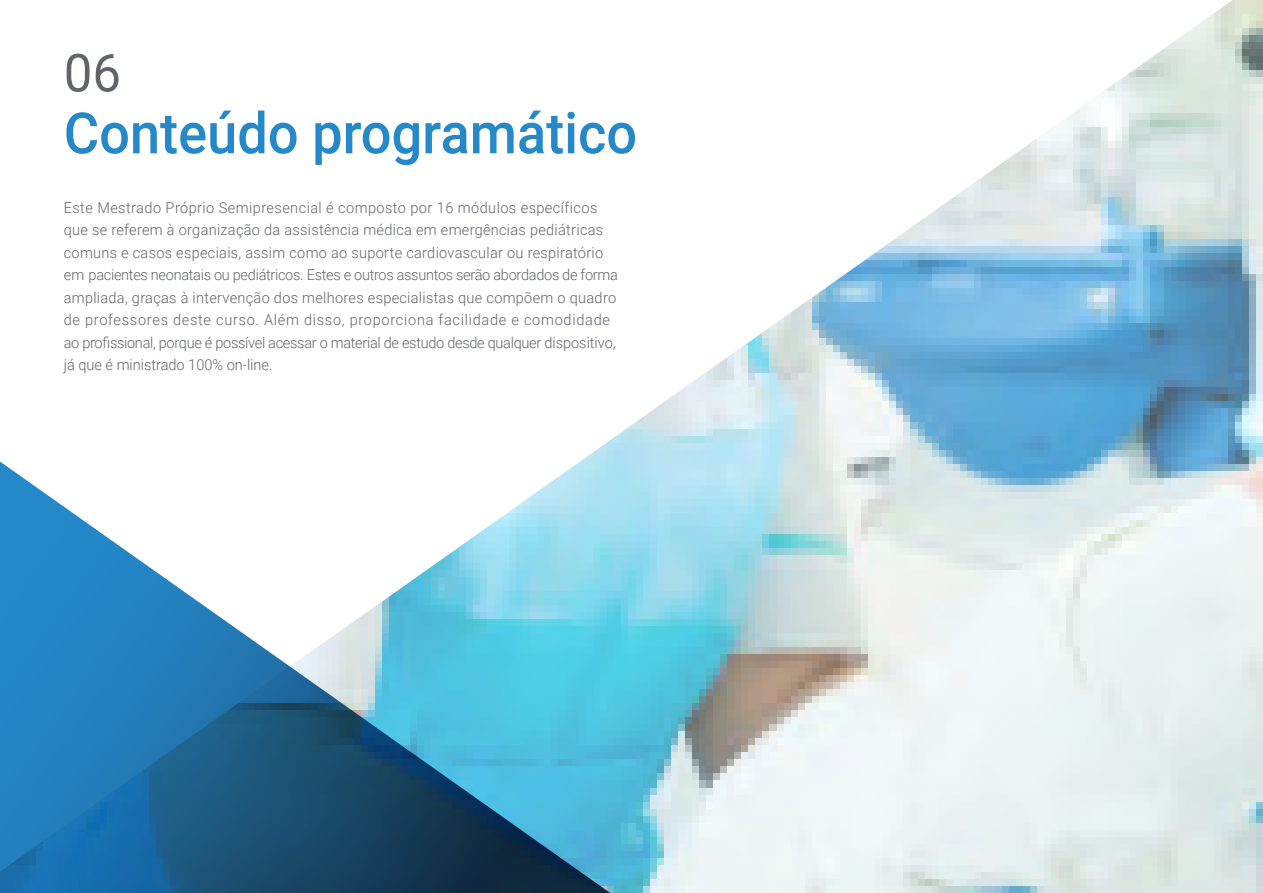
<style>
.page{position:relative;width:1263px;height:893px;background:#fff}
.page>*{position:absolute;margin:0;border:0;box-sizing:border-box;transform-origin:0 0}
.t1{font:500 57px "Roboto";color:#2488c9;scale:.95 1}
.t2{font:52.5px "Roboto";color:#61646a}
.t3{font:300 15px/22.5px "Roboto";letter-spacing:.02em;color:#61646a}
</style>
<div class="page">
<img style="left:602px;top:0;width:661px;height:893px">
<svg style="left:0;top:446px;width:640px;height:447px"></svg>
<h2 class="t2" style="left:64px;top:36px;width:59px">06</h2>
<h1 class="t1" style="left:64px;top:93px;width:605px">Conteúdo programático</h1>
<p class="t3" style="left:64px;top:195px;width:556px">Este Mestrado Próprio Semipresencial é composto por 16 módulos específicos que se referem à organização da assistência médica em emergências pediátricas comuns e casos especiais, assim como ao suporte cardiovascular ou respiratório em pacientes neonatais ou pediátricos. Estes e outros assuntos serão abordados de forma ampliada, graças à intervenção dos melhores especialistas que compõem o quadro de professores deste curso. Além disso, proporciona facilidade e comodidade ao profissional, porque é possível acessar o material de estudo desde qualquer dispositivo, já que é ministrado 100% on-line.</p>
</div>
